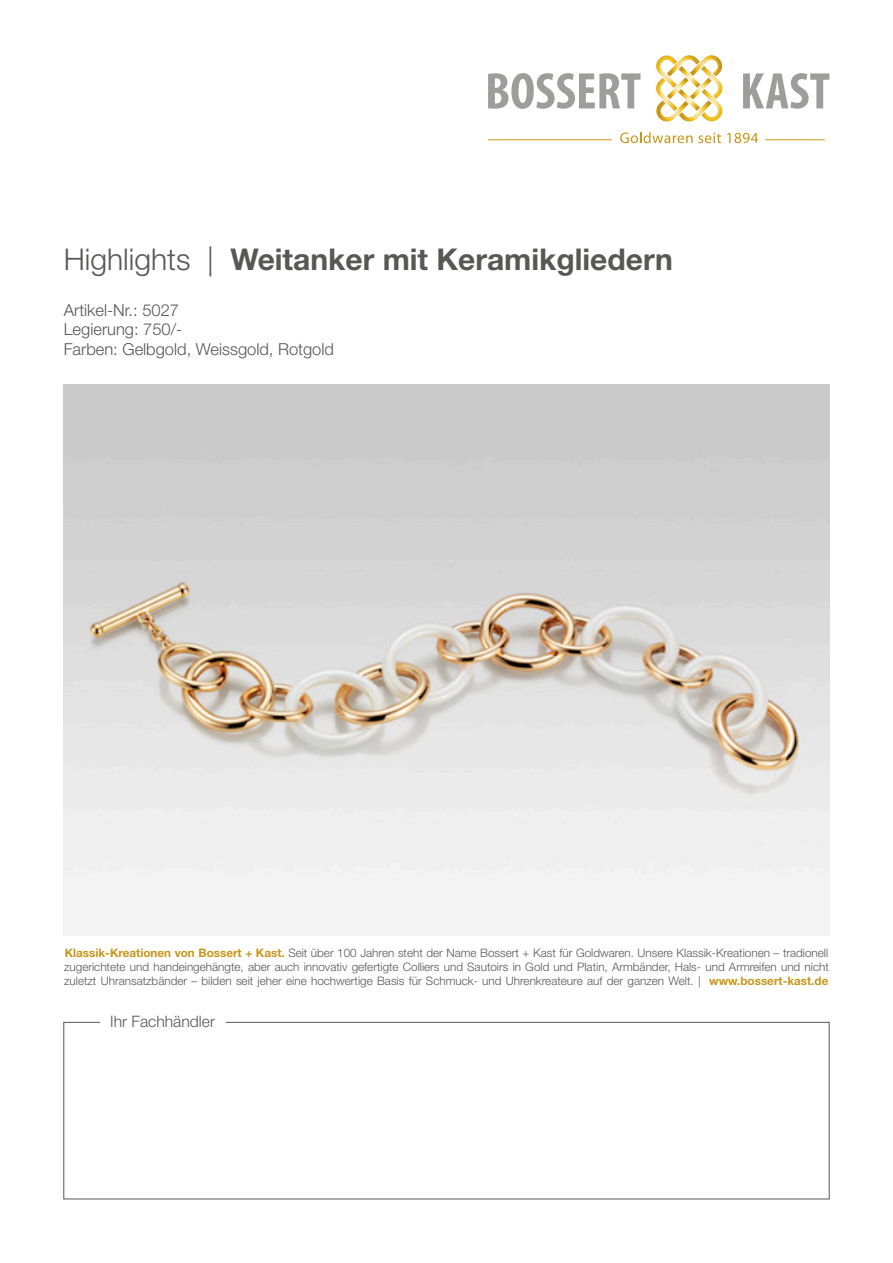
<style>
.page{position:relative;width:893px;height:1263px;background:#fff}
.page>*{position:absolute;margin:0;border:0;box-sizing:border-box;transform-origin:0 0}
.t1{font:700 30px "Helvetica Neue LT Pro";color:#575756}
.t2{font:300 16.5px/19.8px "Helvetica Neue LT Pro";color:#575756}
.t3{font:300 15.75px "Helvetica Neue LT Pro";color:#575756}
.t4{font:300 11.7px/14.1px "Helvetica Neue LT Pro";color:#575756;text-align:justify}
.s1{font-weight:300}
.s2{font-weight:700;color:#c8951b}
</style>
<div class="page">
<svg style="left:620px;top:132px;width:101px;height:11px"></svg>
<svg style="left:727px;top:133px;width:31px;height:10px"></svg>
<hr style="left:488px;top:139px;width:124px;height:1px;background:#c8951b">
<hr style="left:766px;top:139px;width:59px;height:1px;background:#c8951b">
<svg style="left:488px;top:73px;width:152px;height:36px"></svg>
<svg style="left:743px;top:73px;width:86px;height:36px"></svg>
<svg style="left:656px;top:55px;width:66px;height:67px"></svg>
<img style="left:64px;top:384px;width:765px;height:551px">
<div style="left:64px;top:1022px;width:765px;height:177px;border:1px solid #575756"></div>
<div style="left:100px;top:1016px;width:125px;height:41px;background:#fff"></div>
<h1 class="t1" style="left:64px;top:241px;width:611px"><span class="s1">Highlights |</span> Weitanker mit Keramikgliedern</h1>
<h2 class="t2" style="left:64px;top:300px;width:272px">Artikel-Nr.: 5027<br>Legierung: 750/-<br>Farben: Gelbgold, Weissgold, Rotgold</h2>
<p class="t4" style="left:64px;top:945px;width:766px"><span class="s2">Klassik-Kreationen von Bossert + Kast.</span> Seit über 100 Jahren steht der Name Bossert + Kast für Goldwaren. Unsere Klassik-Kreationen – tradionell zugerichtete und handeingehängte, aber auch innovativ gefertigte Colliers und Sautoirs in Gold und Platin, Armbänder, Hals- und Armreifen und nicht zuletzt Uhransatzbänder – bilden seit jeher eine hochwertige Basis für Schmuck- und Uhrenkreateure auf der ganzen Welt. | <span class="s2">www.bossert-kast.de</span></p>
<h3 class="t3" style="left:110px;top:1012px;width:106px">Ihr Fachhändler</h3>
</div>
